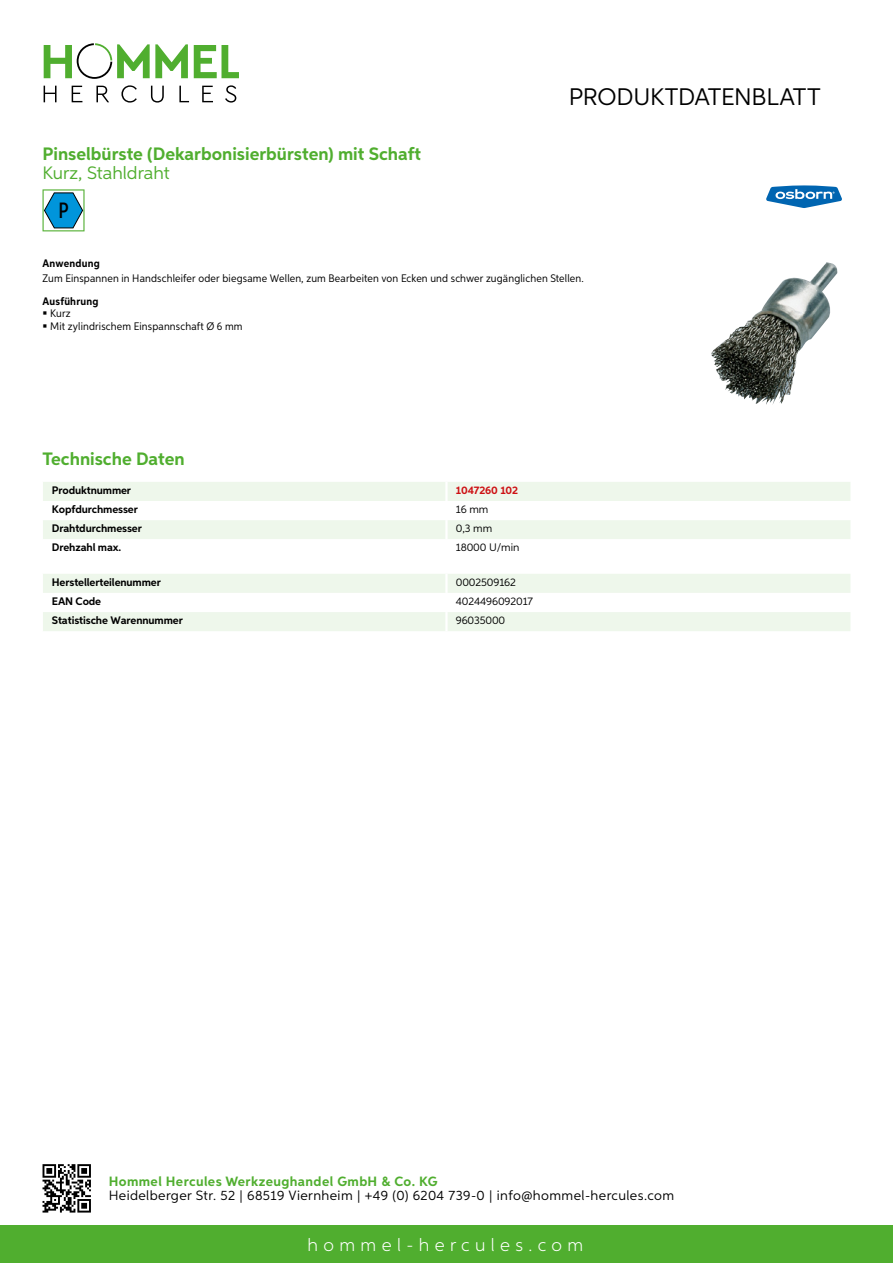
<style>
.page{position:relative;width:893px;height:1263px;background:#fff}
.page>*{position:absolute;margin:0;border:0;box-sizing:border-box;transform-origin:0 0}
.t1{font:24px "Aspira";letter-spacing:-.01em;color:#000}
.t2{font:500 22.2px "Aspira XX Nar";color:#000}
.t3{font:700 18px "Aspira";color:#50ae2f}
.t4{font:300 18px "Aspira";letter-spacing:.3em;color:#fff}
.t5{font:18px "Aspira";color:#50ae2f}
.t6{font:13.5px "Aspira";letter-spacing:.03em;color:#000}
.t7{font:700 13.5px "Aspira";letter-spacing:.03em;color:#50ae2f}
.t8{font:10.95px/12.8px "Aspira Nar";letter-spacing:.015em;color:#000}
.t9{font:700 10.95px "Aspira";letter-spacing:-.01em;color:#000}
.t10{font:10.95px "Aspira";letter-spacing:-.01em;color:#000}
.t11{font:700 10.95px "Aspira Nar";letter-spacing:.02em;color:#000}
.t12{font:700 10.95px "Aspira";letter-spacing:-.01em;color:#cd1013}
</style>
<div class="page">
<div style="left:0;top:1226px;width:893px;height:37px;background:#50ae2f"></div>
<svg style="left:43px;top:1164px;width:48px;height:48px"></svg>
<svg style="left:194px;top:45px;width:45px;height:33px"></svg>
<svg style="left:44px;top:43px;width:144px;height:36px"></svg>
<svg style="left:44px;top:86px;width:13px;height:16px"></svg>
<svg style="left:72px;top:86px;width:10px;height:16px"></svg>
<svg style="left:96px;top:86px;width:13px;height:16px"></svg>
<svg style="left:121px;top:85px;width:16px;height:18px"></svg>
<svg style="left:151px;top:86px;width:13px;height:17px"></svg>
<svg style="left:179px;top:86px;width:10px;height:16px"></svg>
<svg style="left:202px;top:86px;width:11px;height:16px"></svg>
<svg style="left:225px;top:85px;width:11px;height:18px"></svg>
<div style="left:43px;top:482px;width:807px;height:19px;background:#eef7eb"></div>
<div style="left:43px;top:520px;width:807px;height:19px;background:#eef7eb"></div>
<hr style="left:445px;top:482px;width:3px;height:19px;background:#fff">
<hr style="left:445px;top:520px;width:3px;height:19px;background:#fff">
<svg style="left:43px;top:574px;width:807px;height:57px"></svg>
<hr style="left:445px;top:612px;width:3px;height:19px;background:#fff">
<svg style="left:43px;top:189px;width:42px;height:42px"></svg>
<img style="left:711px;top:262px;width:127px;height:143px">
<svg style="left:766px;top:185px;width:76px;height:23px"></svg>
<h3 class="t3" style="left:43px;top:142px;width:380px">Pinselbürste (Dekarbonisierbürsten) mit Schaft</h3>
<h3 class="t5" style="left:43px;top:162px;width:129px">Kurz, Stahldraht</h3>
<h2 class="t2" style="left:59px;top:197px;width:12px">P</h2>
<h1 class="t1" style="left:569px;top:82px;width:253px">Produktdatenblatt</h1>
<p class="t11" style="left:43px;top:257px;width:59px">Anwendung</p>
<p class="t8" style="left:43px;top:272px;width:543px">Zum Einspannen in Handschleifer oder biegsame Wellen, zum Bearbeiten von Ecken und schwer zugänglichen Stellen.</p>
<p class="t11" style="left:43px;top:294px;width:58px">Ausführung</p>
<p class="t8" style="left:50px;top:307px;width:194px">Kurz<br>Mit zylindrischem Einspannschaft Ø 6 mm</p>
<h3 class="t3" style="left:43px;top:448px;width:144px">Technische Daten</h3>
<p class="t9" style="left:52px;top:483px;width:81px">Produktnummer</p>
<p class="t12" style="left:456px;top:483px;width:64px">1047260 102</p>
<p class="t9" style="left:52px;top:502px;width:88px">Kopfdurchmesser</p>
<p class="t10" style="left:456px;top:502px;width:34px">16 mm</p>
<p class="t9" style="left:52px;top:521px;width:91px">Drahtdurchmesser</p>
<p class="t10" style="left:456px;top:522px;width:38px">0,3 mm</p>
<p class="t9" style="left:52px;top:541px;width:71px">Drehzahl max.</p>
<p class="t10" style="left:456px;top:541px;width:65px">18000 U/min</p>
<p class="t9" style="left:52px;top:575px;width:111px">Herstellerteilenummer</p>
<p class="t10" style="left:456px;top:575px;width:62px">0002509162</p>
<p class="t9" style="left:52px;top:594px;width:51px">EAN Code</p>
<p class="t10" style="left:456px;top:594px;width:79px">4024496092017</p>
<p class="t9" style="left:52px;top:613px;width:132px">Statistische Warennummer</p>
<p class="t10" style="left:456px;top:613px;width:51px">96035000</p>
<p class="t7" style="left:109px;top:1172px;width:330px">Hommel Hercules Werkzeughandel GmbH &amp; Co. KG</p>
<p class="t6" style="left:109px;top:1187px;width:567px">Heidelberger Str. 52 | 68519 Viernheim | +49 (0) 6204 739-0 | info@hommel-hercules.com</p>
<h3 class="t4" style="left:307px;top:1234px;width:277px">hommel-hercules.com</h3>
</div>
